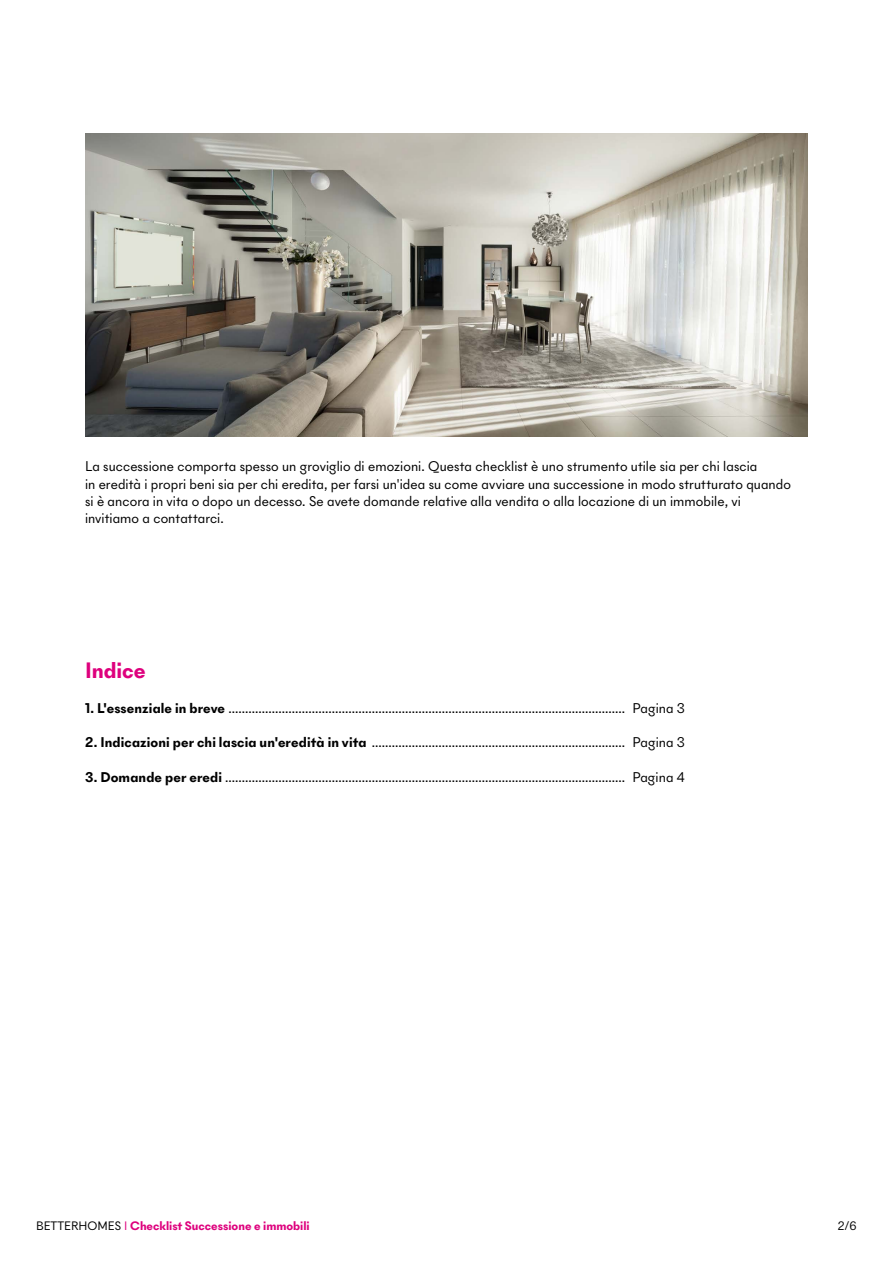
<style>
.page{position:relative;width:893px;height:1263px;background:#fff}
.page>*{position:absolute;margin:0;border:0;box-sizing:border-box;transform-origin:0 0}
.t1{font:700 22.5px "New Panam Skyline";color:#de007d}
.t2{font:14.25px/17.2px "New Panam Skyline";letter-spacing:.005em;color:#000}
.t3{font:700 12.3px "New Panam Skyline";color:#de007d}
.t4{font:12.3px "New Panam Skyline";color:#000}
.s1{font-weight:700}
.s2{font-weight:400;color:#000}
.s3{font-weight:400}
</style>
<div class="page">
<img style="left:85px;top:134px;width:723px;height:303px">
<p class="t2" style="left:85px;top:458px;width:707px">La successione comporta spesso un groviglio di emozioni. Questa checklist è uno strumento utile sia per chi lascia<br>in eredità i propri beni sia per chi eredita, per farsi un'idea su come avviare una successione in modo strutturato quando si è ancora in vita o dopo un decesso. Se avete domande relative alla vendita o alla locazione di un immobile, vi invitiamo a contattarci.</p>
<h1 class="t1" style="left:85px;top:656px;width:62px">Indice</h1>
<p class="t2" style="left:85px;top:699px;width:601px"><span class="s1">1. L'essenziale in breve</span> ....................................................................................................................... Pagina 3</p>
<p class="t2" style="left:85px;top:734px;width:601px"><span class="s1">2. Indicazioni per chi lascia un'eredità in vita</span> ............................................................................ Pagina 3</p>
<p class="t2" style="left:85px;top:768px;width:601px"><span class="s1">3. Domande per eredi</span> ........................................................................................................................ Pagina 4</p>
<p class="t3" style="left:36px;top:1218px;width:275px"><span class="s2">BETTERHOMES</span> <span class="s3">I</span> Checklist Successione e immobili</p>
<p class="t4" style="left:838px;top:1218px;width:21px">2/6</p>
</div>
